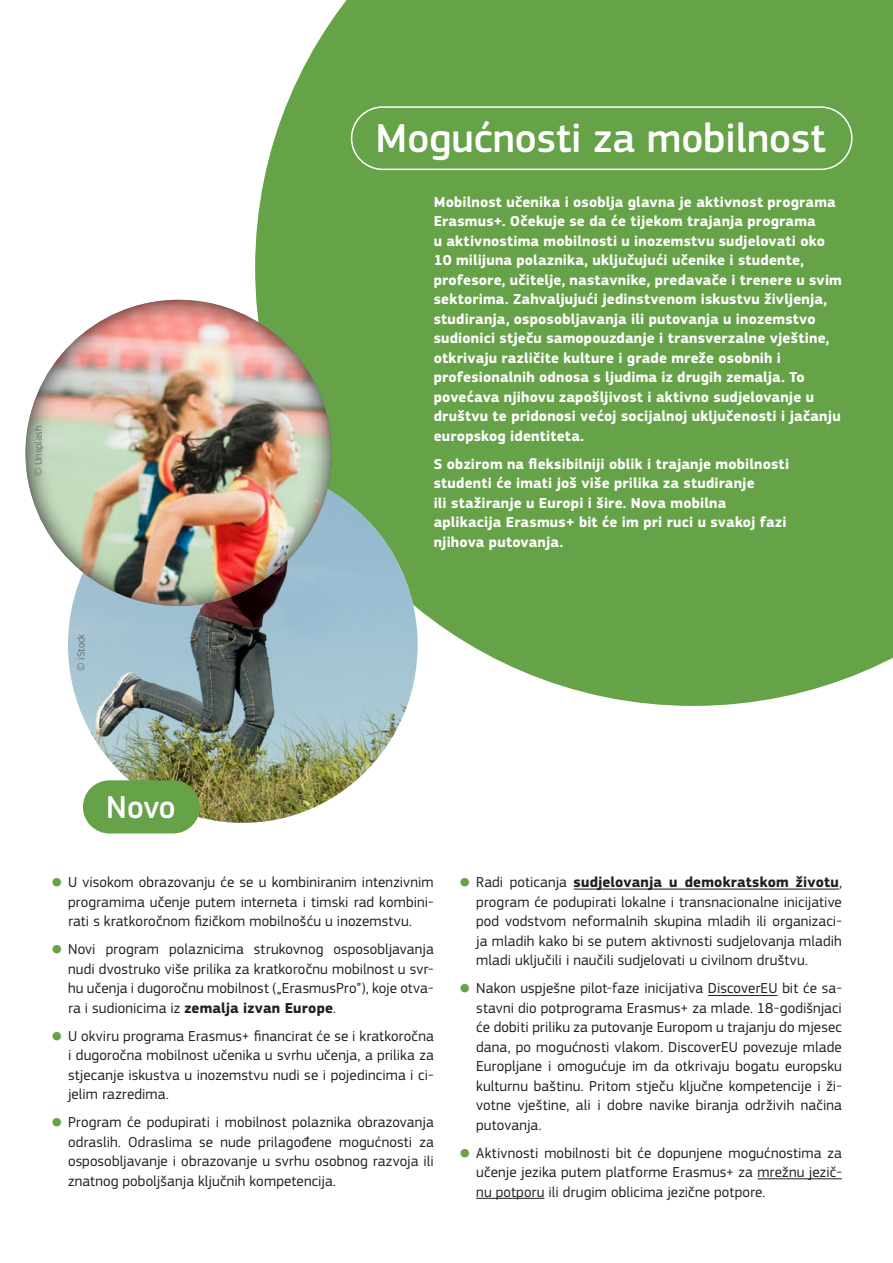
<style>
.page{position:relative;width:893px;height:1263px;background:#fff}
.page>*{position:absolute;margin:0;border:0;box-sizing:border-box;transform-origin:0 0}
.t1{font:500 42px "EC Square Sans Pro";color:#fff}
.t2{font:500 33px "EC Square Sans Pro";color:#fff}
.Body_list{font:15px/19.5px "EC Square Sans Pro";letter-spacing:.01em;color:#231f20;text-align:justify}
.Body{font:700 15px/19.5px "EC Square Sans Pro";letter-spacing:.01em;color:#fff}
.t3{font:10.5px "EC Square Sans Pro";color:#57585a}
.s1{font-size:13.5px;color:#66a248}
.s2{font-weight:700}
</style>
<div class="page">
<div style="left:255px;top:0;width:638px;height:706px;background:#66a248"></div>
<img style="left:68px;top:467px;width:350px;height:356px">
<img style="left:25px;top:297px;width:307px;height:309px">
<div style="left:351px;top:106px;width:502px;height:64px;border:2px solid #fff;border-radius:31px"></div>
<div style="left:83px;top:780px;width:117px;height:53px;background:#66a248;border-radius:27px"></div>
<hr style="left:574px;top:888px;width:265px;height:1px;background:#231f20">
<hr style="left:708px;top:995px;width:69px;height:1px;background:#231f20">
<hr style="left:757px;top:1178px;width:85px;height:1px;background:#231f20">
<hr style="left:476px;top:1198px;width:68px;height:1px;background:#231f20">
<p class="t3" style="left:32px;top:476px;width:52px;rotate:-90deg">© Unsplash</p>
<p class="t3" style="left:75px;top:671px;width:38px;rotate:-90deg">© iStock</p>
<h1 class="t1" style="left:376px;top:114px;width:452px">Mogućnosti za mobilnost</h1>
<p class="Body" style="left:434px;top:193px;width:410px">Mobilnost učenika i osoblja glavna je aktivnost programa Erasmus+. Očekuje se da će tijekom trajanja programa<br>u aktivnostima mobilnosti u inozemstvu sudjelovati oko 10 milijuna polaznika, uključujući učenike i studente, profesore, učitelje, nastavnike, predavače i trenere u svim sektorima. Zahvaljujući jedinstvenom iskustvu življenja, studiranja, osposobljavanja ili putovanja u inozemstvo sudionici stječu samopouzdanje i transverzalne vještine, otkrivaju različite kulture i grade mreže osobnih i profesionalnih odnosa s ljudima iz drugih zemalja. To povećava njihovu zapošljivost i aktivno sudjelovanje u društvu te pridonosi većoj socijalnoj uključenosti i jačanju europskog identiteta.</p>
<p class="Body" style="left:434px;top:455px;width:357px">S obzirom na fleksibilniji oblik i trajanje mobilnosti studenti će imati još više prilika za studiranje<br>ili stažiranje u Europi i šire. Nova mobilna aplikacija Erasmus+ bit će im pri ruci u svakoj fazi njihova putovanja.</p>
<h3 class="t2" style="left:106px;top:788px;width:71px">Novo</h3>
<p class="Body_list" style="left:68px;top:873px;width:367px;text-indent:-17px"><span class="s1">●</span> U visokom obrazovanju će se u kombiniranim intenzivnim programima učenje putem interneta i timski rad kombini&shy;rati s kratkoročnom fizičkom mobilnošću u inozemstvu.</p>
<p class="Body_list" style="left:68px;top:940px;width:367px;text-indent:-17px"><span class="s1">●</span> Novi program polaznicima strukovnog osposobljavanja nudi dvostruko više prilika za kratkoročnu mobilnost u svr&shy;hu učenja i dugoročnu mobilnost („ErasmusPro”), koje otva&shy;ra i sudionicima iz <span class="s2">zemalja izvan Europe</span>.</p>
<p class="Body_list" style="left:68px;top:1026px;width:367px;text-indent:-17px"><span class="s1">●</span> U okviru programa Erasmus+ financirat će se i kratkoročna i dugoročna mobilnost učenika u svrhu učenja, a prilika za stjecanje iskustva u inozemstvu nudi se i pojedincima i ci&shy;jelim razredima.</p>
<p class="Body_list" style="left:68px;top:1113px;width:367px;text-indent:-17px"><span class="s1">●</span> Program će podupirati i mobilnost polaznika obrazovanja odraslih. Odraslima se nude prilagođene mogućnosti za osposobljavanje i obrazovanje u svrhu osobnog razvoja ili znatnog poboljšanja ključnih kompetencija.</p>
<p class="Body_list" style="left:476px;top:873px;width:367px;text-indent:-17px"><span class="s1">●</span> Radi poticanja <span class="s2">sudjelovanja u demokratskom životu</span>, program će podupirati lokalne i transnacionalne inicijative pod vodstvom neformalnih skupina mladih ili organizaci&shy;ja mladih kako bi se putem aktivnosti sudjelovanja mladih mladi uključili i naučili sudjelovati u civilnom društvu.</p>
<p class="Body_list" style="left:476px;top:979px;width:367px;text-indent:-17px"><span class="s1">●</span> Nakon uspješne pilot-faze inicijativa DiscoverEU bit će sa&shy;stavni dio potprograma Erasmus+ za mlade. 18-godišnjaci će dobiti priliku za putovanje Europom u trajanju do mjesec dana, po mogućnosti vlakom. DiscoverEU povezuje mlade Europljane i omogućuje im da otkrivaju bogatu europsku kulturnu baštinu. Pritom stječu ključne kompetencije i ži&shy;votne vještine, ali i dobre navike biranja održivih načina putovanja.</p>
<p class="Body_list" style="left:476px;top:1143px;width:367px;text-indent:-17px"><span class="s1">●</span> Aktivnosti mobilnosti bit će dopunjene mogućnostima za učenje jezika putem platforme Erasmus+ za mrežnu jezič&shy;nu potporu ili drugim oblicima jezične potpore.</p>
</div>
